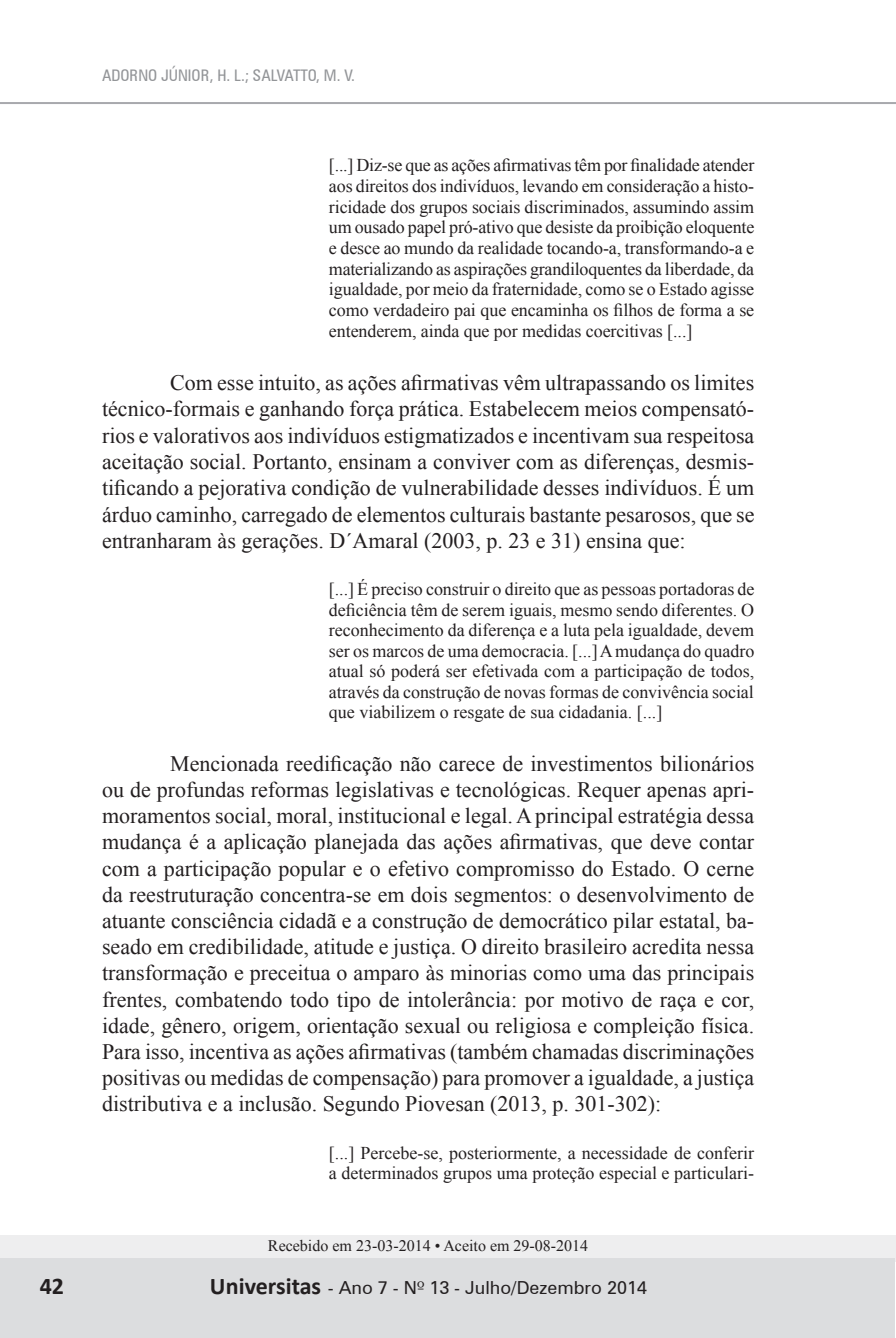
<style>
.page{position:relative;width:896px;height:1338px;background:#fff}
.page>*{position:absolute;margin:0;border:0;box-sizing:border-box;transform-origin:0 0}
.t1{font:700 24px "Calibri";color:#231f20}
.t2{font:22px/26.2px "Times New Roman";color:#231f20;text-align:justify}
.t3{font:18px/20.6px "Times New Roman";color:#231f20;text-align:justify}
.t4{font:18px "Zurich BT";color:#231f20}
.t5{font:16px "Times New Roman";color:#231f20}
.t6{font:condensed 16px "Zurich BT";color:#939598}
.s1{font-family:"Calibri";font-weight:700;font-size:24px}
.s2{font-family:"Zapf Humanist 601 BT"}
</style>
<div class="page">
<div style="left:0;top:1235px;width:895px;height:27px;background:#eeeeef"></div>
<div style="left:0;top:1259px;width:895px;height:79px;background:#dcdddf"></div>
<hr style="left:0;top:102px;width:896px;height:2px;background:#a8a9ad">
<p class="t6" style="left:102px;top:65px;width:254px">ADORNO JÚNIOR, H. L.; SALVATTO, M. V.</p>
<p class="t3" style="left:329px;top:155px;width:427px">[...] Diz-se que as ações afirmativas têm por finalidade atender aos direitos dos indivíduos, levando em consideração a histo&shy;ricidade dos grupos sociais discriminados, assumindo assim um ousado papel pró-ativo que desiste da proibição eloquente e desce ao mundo da realidade tocando-a, transformando-a e materializando as aspirações grandiloquentes da liberdade, da igualdade, por meio da fraternidade, como se o Estado agisse como verdadeiro pai que encaminha os filhos de forma a se entenderem, ainda que por medidas coercitivas [...]</p>
<p class="t2" style="left:102px;top:369px;width:654px;text-indent:68px">Com esse intuito, as ações afirmativas vêm ultrapassando os limites técnico-formais e ganhando força prática. Estabelecem meios compensató&shy;rios e valorativos aos indivíduos estigmatizados e incentivam sua respeitosa aceitação social. Portanto, ensinam a conviver com as diferenças, desmis&shy;tificando a pejorativa condição de vulnerabilidade desses indivíduos. É um árduo caminho, carregado de elementos culturais bastante pesarosos, que se entranharam às gerações. D´Amaral (2003, p. 23 e 31) ensina que:</p>
<p class="t3" style="left:329px;top:578px;width:427px">[...] É preciso construir o direito que as pessoas portadoras de deficiência têm de serem iguais, mesmo sendo diferentes. O reconhecimento da diferença e a luta pela igualdade, devem ser os marcos de uma democracia. [...] A mudança do quadro atual só poderá ser efetivada com a participação de todos, através da construção de novas formas de convivência social que viabilizem o resgate de sua cidadania. [...]</p>
<p class="t2" style="left:102px;top:750px;width:654px;text-indent:68px">Mencionada reedificação não carece de investimentos bilionários ou de profundas reformas legislativas e tecnológicas. Requer apenas apri&shy;moramentos social, moral, institucional e legal. A principal estratégia dessa mudança é a aplicação planejada das ações afirmativas, que deve contar com a participação popular e o efetivo compromisso do Estado. O cerne da reestruturação concentra-se em dois segmentos: o desenvolvimento de atuante consciência cidadã e a construção de democrático pilar estatal, ba&shy;seado em credibilidade, atitude e justiça. O direito brasileiro acredita nessa transformação e preceitua o amparo às minorias como uma das principais frentes, combatendo todo tipo de intolerância: por motivo de raça e cor, idade, gênero, origem, orientação sexual ou religiosa e compleição física.<br>Para isso, incentiva as ações afirmativas (também chamadas discriminações positivas ou medidas de compensação) para promover a igualdade, a justiça distributiva e a inclusão. Segundo Piovesan (2013, p. 301-302):</p>
<p class="t3" style="left:329px;top:1142px;width:427px">[...] Percebe-se, posteriormente, a necessidade de conferir a determinados grupos uma proteção especial e particulari-</p>
<p class="t5" style="left:268px;top:1235px;width:322px">Recebido em 23-03-2014 • Aceito em 29-08-2014</p>
<p class="t1" style="left:40px;top:1270px;width:26px">42</p>
<p class="t4" style="left:210px;top:1277px;width:438px"><span class="s1">Universitas</span> - Ano 7 - N<span class="s2">º</span> 13 - Julho/Dezembro 2014</p>
</div>
